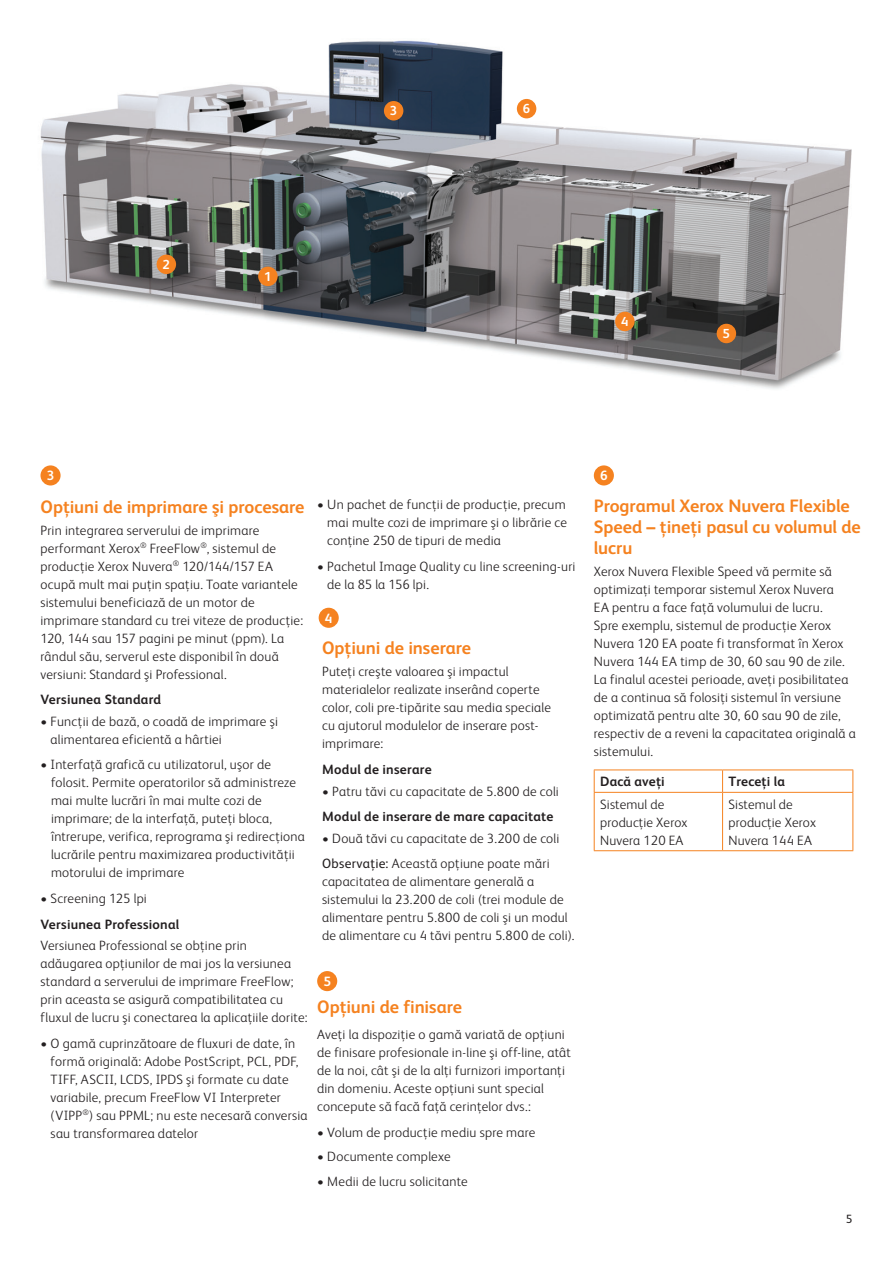
<style>
.page{position:relative;width:893px;height:1263px;background:#fff}
.page>*{position:absolute;margin:0;border:0;box-sizing:border-box;transform-origin:0 0}
.t1{font:700 18px/21px "Xerox Sans";letter-spacing:-.005em;color:#f58220}
.t2{font:300 13.5px/18px "Xerox Sans";letter-spacing:.02em;color:#231f20}
.t3{font:700 13.5px "Xerox Sans";letter-spacing:.015em;color:#231f20}
.t4{font:700 13.5px "Xerox Sans";color:#fff}
.t5{font:700 13.05px "Xerox Sans";color:#fff}
.t6{font:12px "Xerox Sans";color:#231f20}
.s1{font-weight:400}
</style>
<div class="page">
<div style="left:40px;top:465px;width:21px;height:20px;background:#f58220;border-radius:50%"></div>
<div style="left:319px;top:608px;width:20px;height:20px;background:#f58220;border-radius:50%"></div>
<div style="left:317px;top:971px;width:20px;height:20px;background:#f58220;border-radius:50%"></div>
<svg style="left:594px;top:770px;width:1px;height:22px"></svg>
<hr style="left:594px;top:793px;width:1px;height:57px;background:#f58220">
<hr style="left:594px;top:769px;width:129px;height:1px;background:#f58220">
<hr style="left:723px;top:769px;width:130px;height:1px;background:#f58220">
<svg style="left:722px;top:770px;width:1px;height:22px"></svg>
<svg style="left:852px;top:770px;width:1px;height:22px"></svg>
<hr style="left:722px;top:793px;width:1px;height:57px;background:#f58220">
<hr style="left:852px;top:793px;width:1px;height:57px;background:#f58220">
<hr style="left:594px;top:792px;width:129px;height:1px;background:#f58220">
<hr style="left:723px;top:792px;width:130px;height:1px;background:#f58220">
<hr style="left:594px;top:850px;width:129px;height:1px;background:#f58220">
<hr style="left:723px;top:850px;width:130px;height:1px;background:#f58220">
<div style="left:594px;top:465px;width:20px;height:20px;background:#f58220;border-radius:50%"></div>
<img style="left:40px;top:40px;width:812px;height:349px">
<div style="left:258px;top:267px;width:20px;height:19px;background:#f58220;border-radius:50%"></div>
<div style="left:157px;top:255px;width:19px;height:19px;background:#f58220;border-radius:50%"></div>
<div style="left:384px;top:101px;width:19px;height:20px;background:#f58220;border-radius:50%"></div>
<div style="left:615px;top:312px;width:20px;height:19px;background:#f58220;border-radius:50%"></div>
<div style="left:717px;top:324px;width:19px;height:19px;background:#f58220;border-radius:50%"></div>
<div style="left:517px;top:99px;width:19px;height:19px;background:#f58220;border-radius:50%"></div>
<p class="t5" style="left:390px;top:102px;width:9px">3</p>
<p class="t5" style="left:523px;top:100px;width:9px">6</p>
<p class="t5" style="left:163px;top:256px;width:9px">2</p>
<p class="t5" style="left:264px;top:268px;width:9px">1</p>
<p class="t5" style="left:621px;top:313px;width:9px">4</p>
<p class="t5" style="left:723px;top:325px;width:9px">5</p>
<p class="t4" style="left:47px;top:466px;width:9px">3</p>
<h1 class="t1" style="left:40px;top:495px;width:266px">Opţiuni de imprimare şi procesare</h1>
<p class="t2" style="left:40px;top:520px;width:264px">Prin integrarea serverului de imprimare performant Xerox<sup>®</sup> FreeFlow<sup>®</sup>, sistemul de producţie Xerox Nuvera<sup>®</sup> 120/144/157 EA ocupă mult mai puţin spaţiu. Toate variantele sistemului beneficiază de un motor de imprimare standard cu trei viteze de producţie:<br>120, 144 sau 157 pagini pe minut (ppm). La rândul său, serverul este disponibil în două versiuni: Standard şi Professional.</p>
<p class="t3" style="left:41px;top:690px;width:122px">Versiunea Standard</p>
<p class="t2" style="left:51px;top:712px;width:229px;text-indent:-10px">• Funcţii de bază, o coadă de imprimare şi alimentarea eficientă a hârtiei</p>
<p class="t2" style="left:51px;top:755px;width:255px;text-indent:-11px">• Interfaţă grafică cu utilizatorul, uşor de folosit. Permite operatorilor să administreze mai multe lucrări în mai multe cozi de imprimare; de la interfaţă, puteţi bloca, întrerupe, verifica, reprograma şi redirecţiona lucrările pentru maximizarea productivităţii motorului de imprimare</p>
<p class="t2" style="left:41px;top:889px;width:108px">• Screening 125 lpi</p>
<p class="t3" style="left:41px;top:915px;width:140px">Versiunea Professional</p>
<p class="t2" style="left:41px;top:936px;width:268px">Versiunea Professional se obţine prin adăugarea opţiunilor de mai jos la versiunea standard a serverului de imprimare FreeFlow; prin aceasta se asigură compatibilitatea cu fluxul de lucru şi conectarea la aplicaţiile dorite:</p>
<p class="t2" style="left:51px;top:1033px;width:258px;text-indent:-10px">• O gamă cuprinzătoare de fluxuri de date, în formă originală: Adobe PostScript, PCL, PDF, TIFF, ASCII, LCDS, IPDS şi formate cu date variabile, precum FreeFlow VI Interpreter (VIPP<sup>®</sup>) sau PPML; nu este necesară conversia sau transformarea datelor</p>
<p class="t2" style="left:327px;top:495px;width:241px;text-align:justify;text-indent:-10px">• Un pachet de funcţii de producţie, precum mai multe cozi de imprimare şi o librărie ce conţine 250 de tipuri de media</p>
<p class="t2" style="left:327px;top:557px;width:250px;text-indent:-10px">• Pachetul Image Quality cu line screening-uri de la 85 la 156 lpi.</p>
<p class="t4" style="left:325px;top:609px;width:9px">4</p>
<h1 class="t1" style="left:322px;top:637px;width:151px">Opţiuni de inserare</h1>
<p class="t2" style="left:322px;top:662px;width:230px">Puteţi creşte valoarea şi impactul materialelor realizate inserând coperte color, coli pre-tipărite sau media speciale cu ajutorul modulelor de inserare post&shy;imprimare:</p>
<p class="t3" style="left:322px;top:760px;width:111px">Modul de inserare</p>
<p class="t2" style="left:322px;top:781px;width:238px">• Patru tăvi cu capacitate de 5.800 de coli</p>
<p class="t3" style="left:322px;top:807px;width:233px">Modul de inserare de mare capacitate</p>
<p class="t2" style="left:322px;top:825px;width:239px;line-height:25.5px">• Două tăvi cu capacitate de 3.200 de coli<br><span class="s1">Observaţie:</span> Această opţiune poate mări</p>
<p class="t2" style="left:322px;top:872px;width:254px">capacitatea de alimentare generală a sistemului la 23.200 de coli (trei module de alimentare pentru 5.800 de coli şi un modul de alimentare cu 4 tăvi pentru 5.800 de coli).</p>
<p class="t4" style="left:323px;top:972px;width:9px">5</p>
<h1 class="t1" style="left:317px;top:996px;width:146px">Opţiuni de finisare</h1>
<p class="t2" style="left:317px;top:1025px;width:255px">Aveţi la dispoziţie o gamă variată de opţiuni de finisare profesionale in-line şi off-line, atât de la noi, cât şi de la alţi furnizori importanţi din domeniu. Aceste opţiuni sunt special concepute să facă faţă cerinţelor dvs.:</p>
<p class="t2" style="left:317px;top:1122px;width:220px">• Volum de producţie mediu spre mare</p>
<p class="t2" style="left:317px;top:1147px;width:135px">• Documente complexe</p>
<p class="t2" style="left:317px;top:1172px;width:152px">• Medii de lucru solicitante</p>
<p class="t4" style="left:600px;top:466px;width:9px">6</p>
<h1 class="t1" style="left:594px;top:495px;width:268px">Programul Xerox Nuvera Flexible<br>Speed – ţineţi pasul cu volumul de lucru</h1>
<p class="t2" style="left:594px;top:562px;width:263px">Xerox Nuvera Flexible Speed vă permite să optimizaţi temporar sistemul Xerox Nuvera<br>EA pentru a face faţă volumului de lucru.<br>Spre exemplu, sistemul de producţie Xerox Nuvera 120 EA poate fi transformat în Xerox Nuvera 144 EA timp de 30, 60 sau 90 de zile.<br>La finalul acestei perioade, aveţi posibilitatea de a continua să folosiţi sistemul în versiune optimizată pentru alte 30, 60 sau 90 de zile, respectiv de a reveni la capacitatea originală a sistemului.</p>
<p class="t3" style="left:600px;top:772px;width:66px">Dacă aveţi</p>
<p class="t3" style="left:729px;top:772px;width:58px">Treceţi la</p>
<p class="t2" style="left:600px;top:794px;width:89px">Sistemul de producţie Xerox<br>Nuvera 120 EA</p>
<p class="t2" style="left:729px;top:794px;width:89px">Sistemul de producţie Xerox<br>Nuvera 144 EA</p>
<p class="t6" style="left:846px;top:1210px;width:8px">5</p>
</div>
